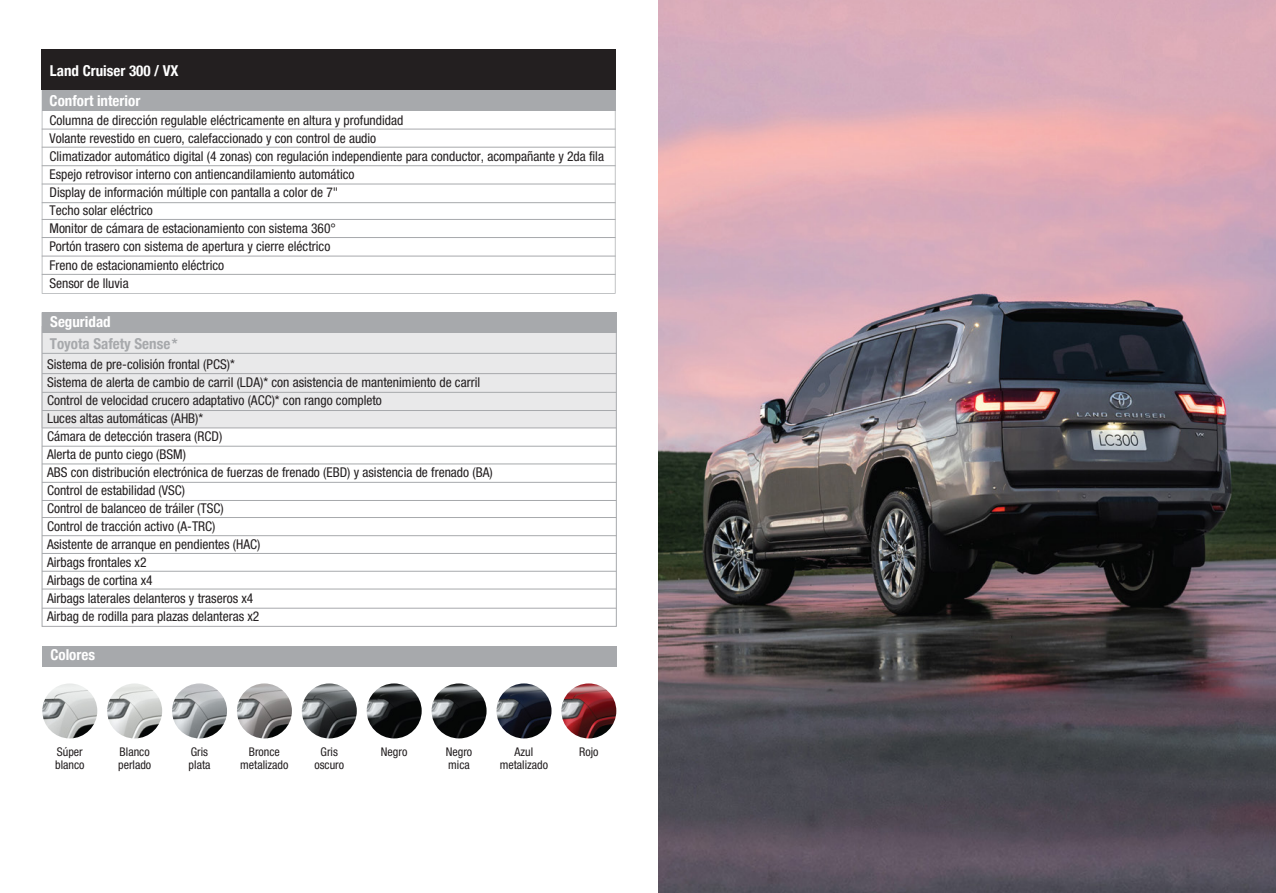
<style>
.page{position:relative;width:1276px;height:893px;background:#fff}
.page>*{position:absolute;margin:0;border:0;box-sizing:border-box;transform-origin:0 0}
.t1{font:700 condensed 15px/30.5px "Helvetica Neue";color:#fff}
.t2{font:700 condensed 15px "Helvetica Neue";color:#a7a9ac}
.t3{font:condensed 13.5px/18px "Helvetica Neue";color:#231f20}
.t4{font:condensed 12px/13.5px "Helvetica Neue";color:#231f20}
</style>
<div class="page">
<div style="left:42px;top:50px;width:574px;height:40px;background:#231f20"></div>
<svg style="left:42px;top:90px;width:573px;height:204px"></svg>
<hr style="left:42px;top:147px;width:573px;height:1px;background:#a7a9ac">
<hr style="left:42px;top:165px;width:573px;height:1px;background:#a7a9ac">
<hr style="left:42px;top:184px;width:573px;height:1px;background:#a7a9ac">
<hr style="left:42px;top:202px;width:573px;height:1px;background:#a7a9ac">
<hr style="left:42px;top:129px;width:573px;height:1px;background:#a7a9ac">
<hr style="left:42px;top:237px;width:573px;height:1px;background:#a7a9ac">
<hr style="left:42px;top:256px;width:573px;height:1px;background:#a7a9ac">
<hr style="left:42px;top:274px;width:573px;height:1px;background:#a7a9ac">
<hr style="left:42px;top:219px;width:573px;height:1px;background:#a7a9ac">
<img style="left:42px;top:683px;width:55px;height:55px;border-radius:27px">
<img style="left:107px;top:683px;width:55px;height:55px;border-radius:27px">
<img style="left:172px;top:683px;width:55px;height:55px;border-radius:27px">
<img style="left:237px;top:683px;width:55px;height:55px;border-radius:27px">
<img style="left:302px;top:683px;width:55px;height:55px;border-radius:27px">
<img style="left:367px;top:683px;width:55px;height:55px;border-radius:27px">
<img style="left:431px;top:683px;width:55px;height:55px;border-radius:27px">
<img style="left:496px;top:683px;width:55px;height:55px;border-radius:27px">
<img style="left:561px;top:683px;width:55px;height:55px;border-radius:27px">
<div style="left:42px;top:646px;width:574px;height:20px;background:#a7a9ac"></div>
<img style="left:659px;top:0;width:617px;height:893px">
<div style="left:42px;top:327px;width:574px;height:101px;background:#e9e9ea"></div>
<hr style="left:42px;top:446px;width:574px;height:1px;background:#a7a9ac">
<hr style="left:42px;top:464px;width:574px;height:1px;background:#a7a9ac">
<hr style="left:42px;top:482px;width:574px;height:1px;background:#a7a9ac">
<hr style="left:42px;top:517px;width:574px;height:1px;background:#a7a9ac">
<hr style="left:42px;top:535px;width:574px;height:1px;background:#a7a9ac">
<hr style="left:42px;top:553px;width:574px;height:1px;background:#a7a9ac">
<hr style="left:42px;top:571px;width:574px;height:1px;background:#a7a9ac">
<hr style="left:42px;top:589px;width:574px;height:1px;background:#a7a9ac">
<hr style="left:42px;top:608px;width:574px;height:1px;background:#a7a9ac">
<hr style="left:42px;top:500px;width:574px;height:1px;background:#a7a9ac">
<hr style="left:42px;top:373px;width:574px;height:1px;background:#a7a9ac">
<hr style="left:42px;top:353px;width:574px;height:1px;background:#a7a9ac">
<hr style="left:42px;top:392px;width:574px;height:1px;background:#a7a9ac">
<hr style="left:42px;top:410px;width:574px;height:1px;background:#a7a9ac">
<hr style="left:42px;top:428px;width:574px;height:1px;background:#a7a9ac">
<div style="left:42px;top:313px;width:574px;height:20px;background:#a7a9ac"></div>
<p class="t1" style="left:50px;top:54px;width:131px">Land Cruiser 300 / VX<br>Confort interior</p>
<p class="t3" style="left:49px;top:111px;width:556px">Columna de dirección regulable eléctricamente en altura y profundidad<br>Volante revestido en cuero, calefaccionado y con control de audio<br>Climatizador automático digital (4 zonas) con regulación independiente para conductor, acompañante y 2da fila Espejo retrovisor interno con antiencandilamiento automático<br>Display de información múltiple con pantalla a color de 7"<br>Techo solar eléctrico<br>Monitor de cámara de estacionamiento con sistema 360°<br>Portón trasero con sistema de apertura y cierre eléctrico<br>Freno de estacionamiento eléctrico<br>Sensor de lluvia</p>
<p class="t1" style="left:50px;top:306px;width:62px">Seguridad</p>
<p class="t2" style="left:50px;top:331px;width:129px">Toyota Safety Sense*</p>
<p class="t3" style="left:47px;top:355px;width:447px">Sistema de pre-colisión frontal (PCS)*<br>Sistema de alerta de cambio de carril (LDA)* con asistencia de mantenimiento de carril Control de velocidad crucero adaptativo (ACC)* con rango completo<br>Luces altas automáticas (AHB)*<br>Cámara de detección trasera (RCD)<br>Alerta de punto ciego (BSM)<br>ABS con distribución electrónica de fuerzas de frenado (EBD) y asistencia de frenado (BA)<br>Control de estabilidad (VSC)<br>Control de balanceo de tráiler (TSC)<br>Control de tracción activo (A-TRC)<br>Asistente de arranque en pendientes (HAC)<br>Airbags frontales x2<br>Airbags de cortina x4<br>Airbags laterales delanteros y traseros x4<br>Airbag de rodilla para plazas delanteras x2</p>
<p class="t1" style="left:50px;top:639px;width:46px">Colores</p>
<p class="t4" style="left:55px;top:745px;width:31px">Súper blanco</p>
<p class="t4" style="left:118px;top:745px;width:35px">Blanco perlado</p>
<p class="t4" style="left:189px;top:745px;width:23px">Gris plata</p>
<p class="t4" style="left:240px;top:745px;width:50px;text-align:center">Bronce metalizado</p>
<p class="t4" style="left:314px;top:745px;width:31px;text-align:center">Gris oscuro</p>
<p class="t4" style="left:381px;top:745px;width:28px">Negro</p>
<p class="t4" style="left:446px;top:745px;width:28px">Negro mica</p>
<p class="t4" style="left:500px;top:745px;width:50px;text-align:center">Azul metalizado</p>
<p class="t4" style="left:579px;top:745px;width:21px">Rojo</p>
</div>
